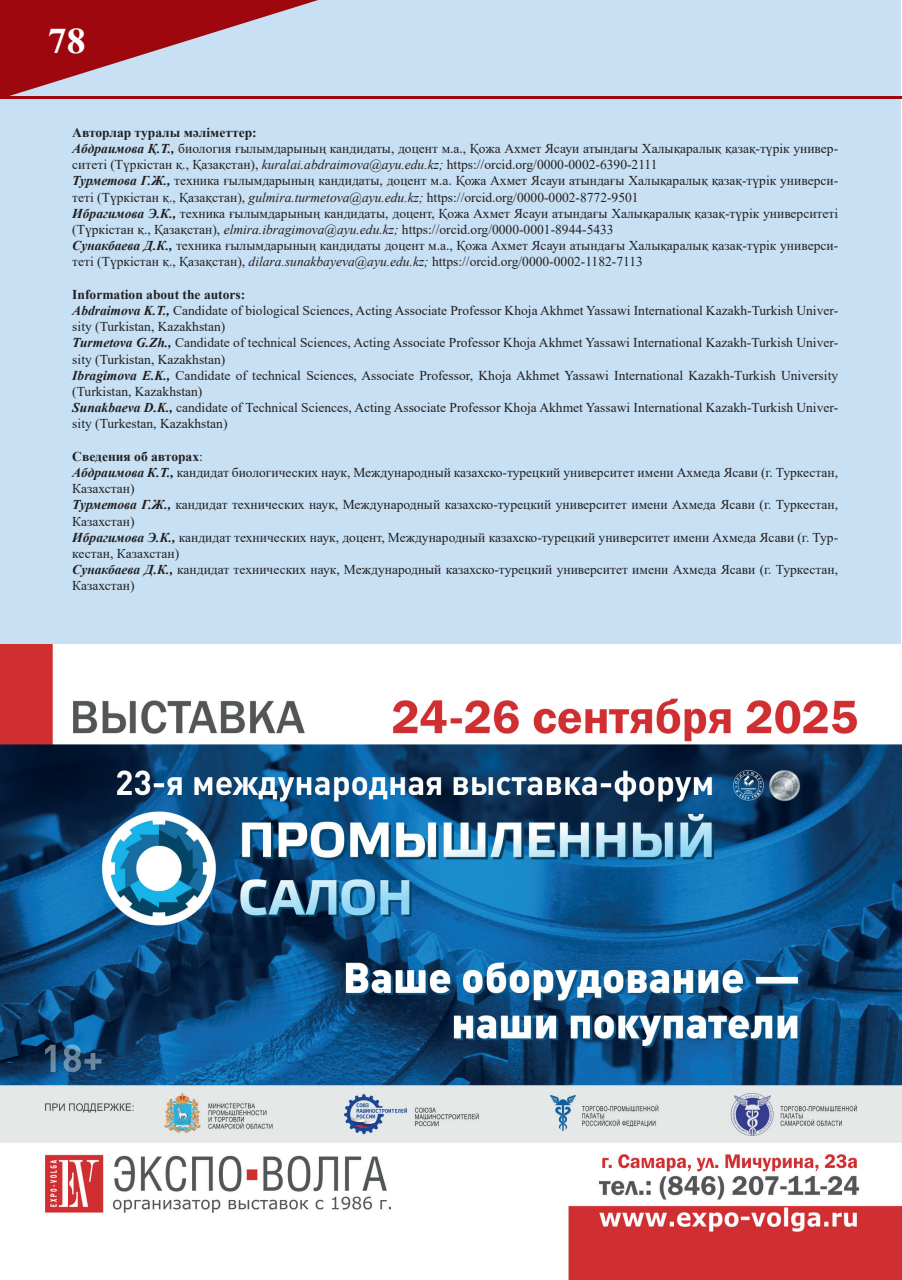
<style>
.page{position:relative;width:902px;height:1280px;background:#fff}
.page>*{position:absolute;margin:0;border:0;box-sizing:border-box;transform-origin:0 0}
.t1{font:700 36px "Times New Roman";color:#fff;scale:1.05 1}
.t2{font:13.5px/16.2px "Times New Roman";color:#231f20}
.t3{font:700 13.5px "Times New Roman";color:#231f20}
.s1{font-weight:700;font-style:italic}
.s2{font-style:italic}
.s3{font-weight:400}
</style>
<div class="page">
<div style="left:1px;top:1px;width:900px;height:1278px;background:#c7e0f3"></div>
<svg style="left:0;top:0;width:318px;height:96px"></svg>
<hr style="left:0;top:96px;width:901px;height:3px;background:#9d070d">
<img style="left:0;top:644px;width:901px;height:636px">
<h1 class="t1" style="left:48px;top:15px;width:37px">78</h1>
<p class="t3" style="left:72px;top:122px;width:186px">Авторлар туралы мәліметтер:</p>
<p class="t2" style="left:72px;top:140px;width:767px"><span class="s1">Абдраимова Қ.Т.,</span> биология ғылымдарының кандидаты, доцент м.а., Қожа Ахмет Ясауи атындағы Халықаралық қазақ-түрік универ&shy;ситеті (Түркістан қ., Қазақстан), <span class="s2">kuralai.abdraimova@ayu.edu.kz;</span> https://orcid.org/0000-0002-6390-2111</p>
<p class="t2" style="left:72px;top:172px;width:767px"><span class="s1">Турметова Г.Ж.,</span> техника ғылымдарының кандидаты, доцент м.а. Қожа Ахмет Ясауи атындағы Халықаралық қазақ-түрік универси&shy;теті (Түркістан қ., Қазақстан), <span class="s2">gulmira.turmetova@ayu.edu.kz;</span> https://orcid.org/0000-0002-8772-9501</p>
<p class="t2" style="left:72px;top:205px;width:767px"><span class="s1">Ибрагимова Э.К.,</span> техника ғылымдарының кандидаты, доцент, Қожа Ахмет Ясауи атындағы Халықаралық қазақ-түрік университеті (Түркістан қ., Қазақстан), <span class="s2">elmira.ibragimova@ayu.edu.kz;</span> https://orcid.org/0000-0001-8944-5433</p>
<p class="t2" style="left:72px;top:237px;width:767px"><span class="s1">Сунакбаева Д.К.,</span> техника ғылымдарының кандидаты доцент м.а., Қожа Ахмет Ясауи атындағы Халықаралық қазақ-түрік универси&shy;теті (Түркістан қ., Қазақстан), <span class="s2">dilara.sunakbayeva@ayu.edu.kz;</span> https://orcid.org/0000-0002-1182-7113</p>
<p class="t3" style="left:72px;top:284px;width:174px">Information about the autors:</p>
<p class="t2" style="left:72px;top:302px;width:767px"><span class="s1">Abdraimova K.T.,</span> Candidate of biological Sciences, Acting Associate Professor Khoja Akhmet Yassawi International Kazakh-Turkish Univer&shy;sity (Turkistan, Kazakhstan)</p>
<p class="t2" style="left:72px;top:334px;width:767px"><span class="s1">Turmetova G.Zh.,</span> Candidate of technical Sciences, Acting Associate Professor Khoja Akhmet Yassawi International Kazakh-Turkish Univer&shy;sity (Turkistan, Kazakhstan)</p>
<p class="t2" style="left:72px;top:367px;width:767px"><span class="s1">Ibragimova E.K.,</span> Candidate of technical Sciences, Associate Professor, Khoja Akhmet Yassawi International Kazakh-Turkish University (Turkistan, Kazakhstan)</p>
<p class="t2" style="left:72px;top:399px;width:767px"><span class="s1">Sunakbaeva D.K.,</span> candidate of Technical Sciences, Acting Associate Professor Khoja Akhmet Yassawi International Kazakh-Turkish Univer&shy;sity (Turkestan, Kazakhstan)</p>
<p class="t3" style="left:72px;top:446px;width:132px">Сведения об авторах<span class="s3">:</span></p>
<p class="t2" style="left:72px;top:464px;width:767px"><span class="s1">Абдраимова К.Т.,</span> кандидат биологических наук, Международный казахско-турецкий университет имени Ахмеда Ясави (г. Туркестан,<br>Казахстан)</p>
<p class="t2" style="left:72px;top:496px;width:767px"><span class="s1">Турметова Г.Ж.,</span> кандидат технических наук, Международный казахско-турецкий университет имени Ахмеда Ясави (г. Туркестан,<br>Казахстан)</p>
<p class="t2" style="left:72px;top:529px;width:767px"><span class="s1">Ибрагимова Э.К.,</span> кандидат технических наук, доцент, Международный казахско-турецкий университет имени Ахмеда Ясави (г. Тур&shy;кестан, Казахстан)</p>
<p class="t2" style="left:72px;top:561px;width:767px"><span class="s1">Сунакбаева Д.К.,</span> кандидат технических наук, Международный казахско-турецкий университет имени Ахмеда Ясави (г. Туркестан,<br>Казахстан)</p>
</div>
